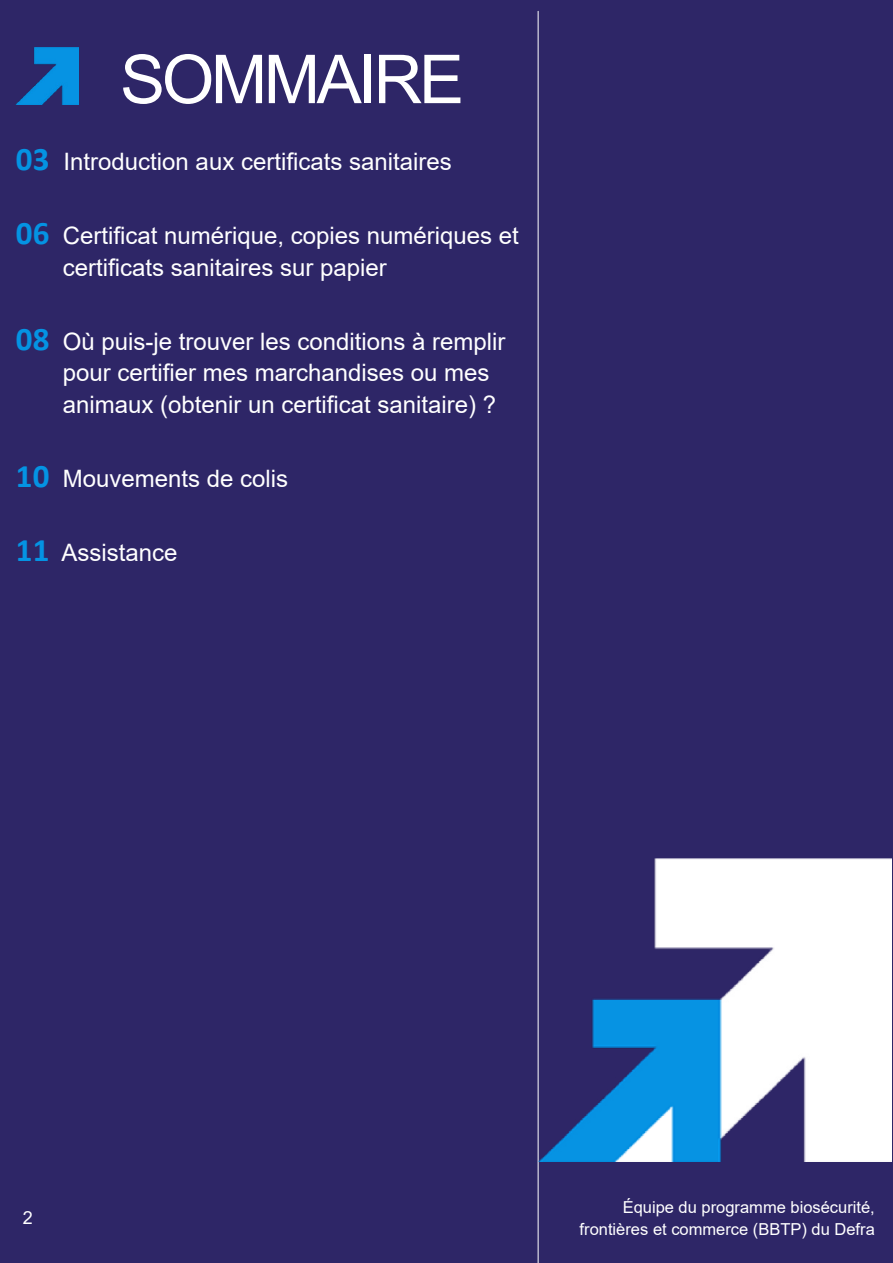
<style>
.page{position:relative;width:893px;height:1263px;background:#2e2667}
.page>*{position:absolute;margin:0;border:0;box-sizing:border-box;transform-origin:0 0}
.t1{font:67.5px "Arial";letter-spacing:-.05em;color:#fff}
.t2{font:24px/31.5px "Arial";color:#fff}
.t3{font:18px "Arial";color:#fff}
.t4{font:16.5px/22.5px "Arial";color:#fff;text-align:right}
.s1{font-family:"Calibri";font-weight:700;font-size:33px;color:#0493e3}
</style>
<div class="page">
<hr style="left:538px;top:11px;width:1px;height:1252px;background:#fff">
<img style="left:16px;top:48px;width:62px;height:56px">
<img style="left:539px;top:859px;width:352px;height:303px">
<p class="t1" style="left:120px;top:33px;width:345px">SOMMAIRE</p>
<p class="t2" style="left:16px;top:146px;width:437px"><span class="s1">03</span> Introduction aux certificats sanitaires</p>
<p class="t2" style="left:63px;top:220px;width:458px;text-indent:-47px"><span class="s1">06</span> Certificat numérique, copies numériques et certificats sanitaires sur papier</p>
<p class="t2" style="left:63px;top:325px;width:444px;text-indent:-47px"><span class="s1">08</span> Où puis-je trouver les conditions à remplir pour certifier mes marchandises ou mes animaux (obtenir un certificat sanitaire) ?</p>
<p class="t2" style="left:16px;top:462px;width:274px"><span class="s1">10</span> Mouvements de colis</p>
<p class="t2" style="left:16px;top:536px;width:163px"><span class="s1">11</span> Assistance</p>
<p class="t3" style="left:23px;top:1205px;width:12px">2</p>
<p class="t4" style="left:580px;top:1195px;width:297px">Équipe du programme biosécurité, frontières et commerce (BBTP) du Defra</p>
</div>
